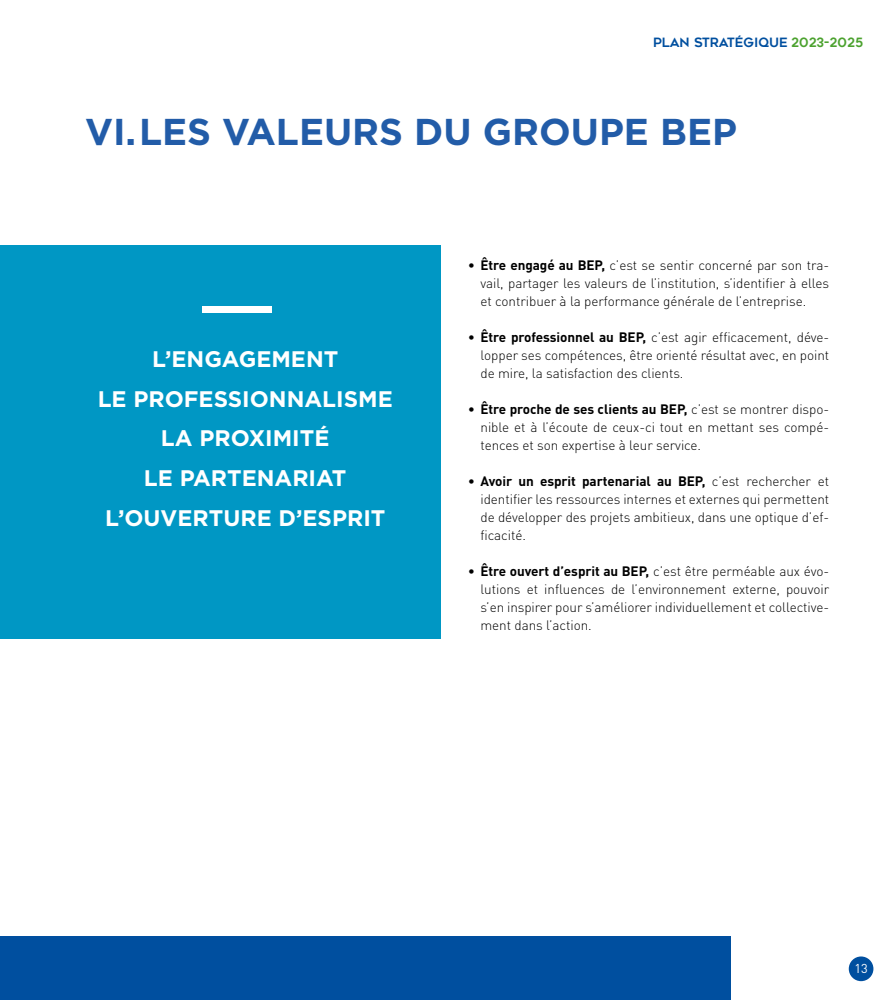
<style>
.page{position:relative;width:893px;height:1000px;background:#fff}
.page>*{position:absolute;margin:0;border:0;box-sizing:border-box;transform-origin:0 0}
.t1{font:700 37.35px "Gotham";color:#225ca8}
.t2{font:700 22.5px/39.6px "Gotham";color:#fff;text-align:center}
.t3{font:300 13.5px/18px "DIN Pro";letter-spacing:-.005em;color:#000;text-align:justify}
.t4{font:12.75px "Geometos";color:#004f9f}
.t5{font:12.75px "DIN Pro";color:#fff}
.s1{color:#4ca22f}
.s2{font-weight:700}
</style>
<div class="page">
<div style="left:849px;top:956px;width:24px;height:24px;background:#004f9f;border-radius:50%"></div>
<div style="left:0;top:935px;width:731px;height:64px;background:#004f9f"></div>
<div style="left:0;top:245px;width:441px;height:393px;background:#0097c4"></div>
<div style="left:202px;top:306px;width:69px;height:7px;background:#fff"></div>
<p class="t4" style="left:653px;top:36px;width:211px">PLAN STRATÉGIQUE <span class="s1">2023-2025</span></p>
<h1 class="t1" style="left:85px;top:107px;width:653px">VI.LES VALEURS DU GROUPE BEP</h1>
<h2 class="t2" style="left:98px;top:339px;width:297px">L’ENGAGEMENT<br>LE PROFESSIONNALISME<br>LA PROXIMITÉ<br>LE PARTENARIAT<br>L’OUVERTURE D’ESPRIT</h2>
<p class="t3" style="left:480px;top:255px;width:350px;text-indent:-13px">• <span class="s2">Être engagé au BEP,</span> c’est se sentir concerné par son tra&shy;vail, partager les valeurs de l’institution, s’identifier à elles et contribuer à la performance générale de l’entreprise.</p>
<p class="t3" style="left:480px;top:327px;width:350px;text-indent:-13px">• <span class="s2">Être professionnel au BEP,</span> c’est agir efficacement, déve&shy;lopper ses compétences, être orienté résultat avec, en point de mire, la satisfaction des clients.</p>
<p class="t3" style="left:480px;top:399px;width:350px;text-indent:-13px">• <span class="s2">Être proche de ses clients au BEP,</span> c’est se montrer dispo&shy;nible et à l’écoute de ceux-ci tout en mettant ses compé&shy;tences et son expertise à leur service.</p>
<p class="t3" style="left:480px;top:471px;width:350px;text-indent:-13px">• <span class="s2">Avoir un esprit partenarial au BEP,</span> c’est rechercher et identifier les ressources internes et externes qui permettent de développer des projets ambitieux, dans une optique d’ef&shy;ficacité.</p>
<p class="t3" style="left:480px;top:561px;width:350px;text-indent:-13px">• <span class="s2">Être ouvert d’esprit au BEP,</span> c’est être perméable aux évo&shy;lutions et influences de l’environnement externe, pouvoir s’en inspirer pour s’améliorer individuellement et collective&shy;ment dans l’action.</p>
<p class="t5" style="left:854px;top:958px;width:15px">13</p>
</div>
